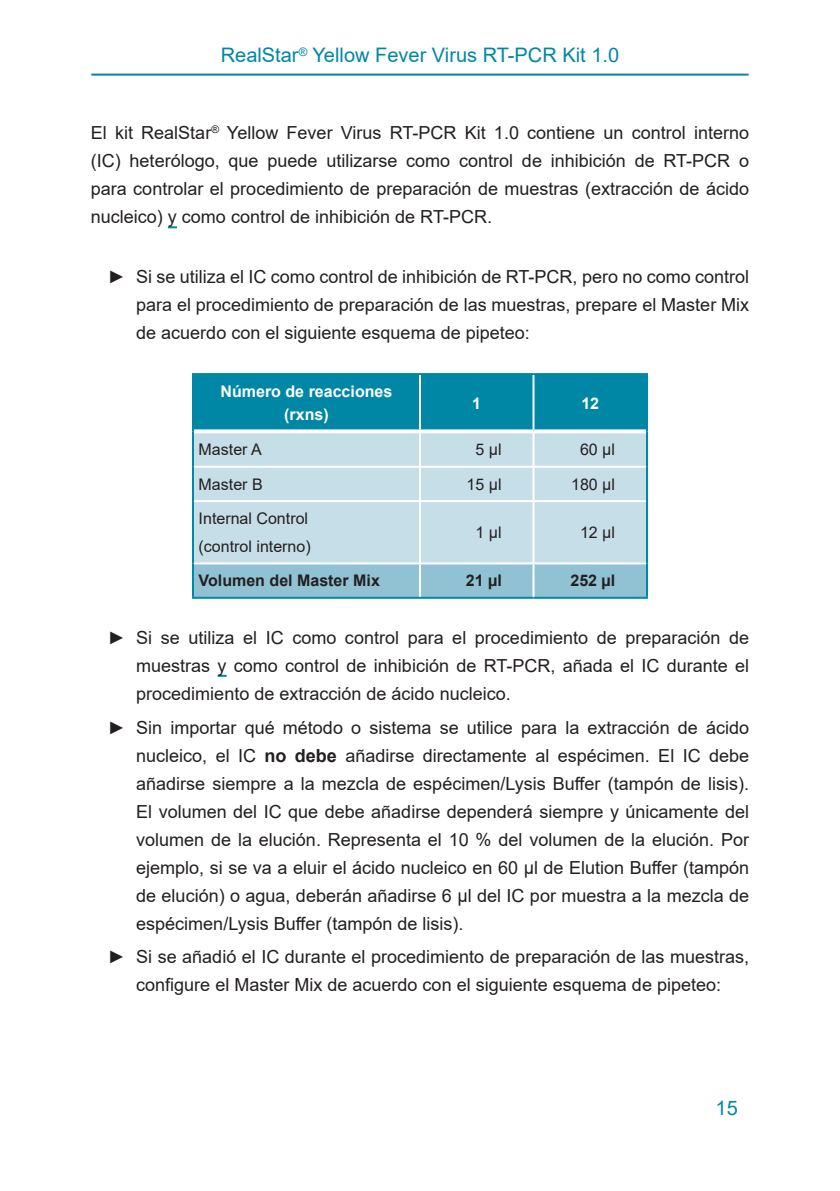
<style>
.page{position:relative;width:840px;height:1191px;background:#fff}
.page>*{position:absolute;margin:0;border:0;box-sizing:border-box;transform-origin:0 0}
.Seitenkopf{font:20px "Arial";color:#0087a6}
.Mengentext{font:18px/28px "Arial";color:#231f20;text-align:justify}
.Mengentext_links{font:16px/28px "Arial";color:#231f20}
.Fußzeile{font:700 16px "Arial";color:#231f20}
.Kopfzeile{font:700 16px/23px "Arial";color:#fff;text-align:center}
.Mengentext_zentriert{font:16px "Arial";color:#231f20}
.s1{font-weight:700}
</style>
<div class="page">
<hr style="left:91px;top:74px;width:657px;height:2px;background:#0087a6">
<svg style="left:168px;top:226px;width:9px;height:2px"></svg>
<svg style="left:217px;top:675px;width:9px;height:2px"></svg>
<svg style="left:194px;top:375px;width:451px;height:91px;background:#4ca8bf"></svg>
<div style="left:194px;top:468px;width:451px;height:94px;background:#c6dee8"></div>
<div style="left:194px;top:564px;width:451px;height:33px;background:#91c2d4"></div>
<hr style="left:192px;top:431px;width:2px;height:36px;background:#0087a6">
<hr style="left:192px;top:467px;width:2px;height:34px;background:#0087a6">
<hr style="left:192px;top:501px;width:2px;height:62px;background:#0087a6">
<hr style="left:192px;top:563px;width:2px;height:34px;background:#0087a6">
<hr style="left:192px;top:597px;width:228px;height:2px;background:#0087a6">
<hr style="left:420px;top:597px;width:113px;height:2px;background:#0087a6">
<hr style="left:533px;top:597px;width:114px;height:2px;background:#0087a6">
<hr style="left:192px;top:373px;width:228px;height:2px;background:#0087a6">
<hr style="left:192px;top:375px;width:2px;height:56px;background:#0087a6">
<svg style="left:194px;top:429px;width:226px;height:4px"></svg>
<hr style="left:420px;top:373px;width:113px;height:2px;background:#0087a6">
<hr style="left:419px;top:375px;width:2px;height:54px;background:#fff">
<svg style="left:420px;top:429px;width:113px;height:4px"></svg>
<hr style="left:533px;top:373px;width:114px;height:2px;background:#0087a6">
<hr style="left:645px;top:375px;width:2px;height:56px;background:#0087a6">
<hr style="left:645px;top:431px;width:2px;height:36px;background:#0087a6">
<hr style="left:645px;top:467px;width:2px;height:34px;background:#0087a6">
<hr style="left:645px;top:501px;width:2px;height:62px;background:#0087a6">
<hr style="left:645px;top:563px;width:2px;height:34px;background:#0087a6">
<hr style="left:532px;top:375px;width:2px;height:54px;background:#fff">
<hr style="left:419px;top:433px;width:2px;height:33px;background:#fff">
<hr style="left:532px;top:433px;width:2px;height:33px;background:#fff">
<hr style="left:419px;top:468px;width:2px;height:32px;background:#fff">
<hr style="left:532px;top:468px;width:2px;height:32px;background:#fff">
<hr style="left:194px;top:500px;width:226px;height:2px;background:#fff">
<hr style="left:420px;top:500px;width:113px;height:2px;background:#fff">
<hr style="left:419px;top:502px;width:2px;height:60px;background:#fff">
<hr style="left:533px;top:500px;width:112px;height:2px;background:#fff">
<hr style="left:532px;top:502px;width:2px;height:60px;background:#fff">
<hr style="left:419px;top:564px;width:2px;height:33px;background:#fff">
<hr style="left:532px;top:564px;width:2px;height:33px;background:#fff">
<svg style="left:533px;top:429px;width:112px;height:4px"></svg>
<p class="Seitenkopf" style="left:221px;top:41px;width:400px">RealStar<sup>®</sup> Yellow Fever Virus RT-PCR Kit 1.0</p>
<p class="Mengentext" style="left:91px;top:119px;width:659px">El kit RealStar<sup>®</sup> Yellow Fever Virus RT-PCR Kit 1.0 contiene un control interno (IC) heterólogo, que puede utilizarse como control de inhibición de RT-PCR o para controlar el procedimiento de preparación de muestras (extracción de ácido nucleico) y como control de inhibición de RT-PCR.</p>
<p class="Mengentext" style="left:136px;top:262px;width:614px;text-indent:-28px">► Si se utiliza el IC como control de inhibición de RT-PCR, pero no como control para el procedimiento de preparación de las muestras, prepare el Master Mix de acuerdo con el siguiente esquema de pipeteo:</p>
<p class="Kopfzeile" style="left:220px;top:380px;width:173px">Número de reacciones (rxns)</p>
<p class="Kopfzeile" style="left:472px;top:391px;width:10px">1</p>
<p class="Kopfzeile" style="left:581px;top:391px;width:19px">12</p>
<p class="Mengentext_links" style="left:198px;top:436px;width:65px">Master A</p>
<p class="Mengentext_zentriert" style="left:475px;top:439px;width:28px">5 µl</p>
<p class="Mengentext_zentriert" style="left:579px;top:439px;width:37px">60 µl</p>
<p class="Mengentext_links" style="left:198px;top:470px;width:66px">Master B</p>
<p class="Mengentext_zentriert" style="left:466px;top:473px;width:37px">15 µl</p>
<p class="Mengentext_zentriert" style="left:571px;top:473px;width:45px">180 µl</p>
<p class="Mengentext_links" style="left:198px;top:504px;width:114px">Internal Control (control interno)</p>
<p class="Mengentext_zentriert" style="left:475px;top:521px;width:28px">1 µl</p>
<p class="Mengentext_zentriert" style="left:579px;top:521px;width:37px">12 µl</p>
<p class="Fußzeile" style="left:198px;top:569px;width:183px">Volumen del Master Mix</p>
<p class="Fußzeile" style="left:465px;top:569px;width:37px">21 µl</p>
<p class="Fußzeile" style="left:570px;top:569px;width:46px">252 µl</p>
<p class="Mengentext" style="left:136px;top:623px;width:614px;text-indent:-28px">► Si se utiliza el IC como control para el procedimiento de preparación de muestras y como control de inhibición de RT-PCR, añada el IC durante el procedimiento de extracción de ácido nucleico.</p>
<p class="Mengentext" style="left:136px;top:713px;width:614px;text-indent:-28px">► Sin importar qué método o sistema se utilice para la extracción de ácido nucleico, el IC <span class="s1">no debe</span> añadirse directamente al espécimen. El IC debe añadirse siempre a la mezcla de espécimen/Lysis Buffer (tampón de lisis).<br>El volumen del IC que debe añadirse dependerá siempre y únicamente del volumen de la elución. Representa el 10 % del volumen de la elución. Por ejemplo, si se va a eluir el ácido nucleico en 60 µl de Elution Buffer (tampón de elución) o agua, deberán añadirse 6 µl del IC por muestra a la mezcla de espécimen/Lysis Buffer (tampón de lisis).</p>
<p class="Mengentext" style="left:108px;top:942px;width:642px;text-align:center">► Si se añadió el IC durante el procedimiento de preparación de las muestras, configure el Master Mix de acuerdo con el siguiente esquema de pipeteo:</p>
<p class="Seitenkopf" style="left:715px;top:1094px;width:24px">15</p>
</div>
